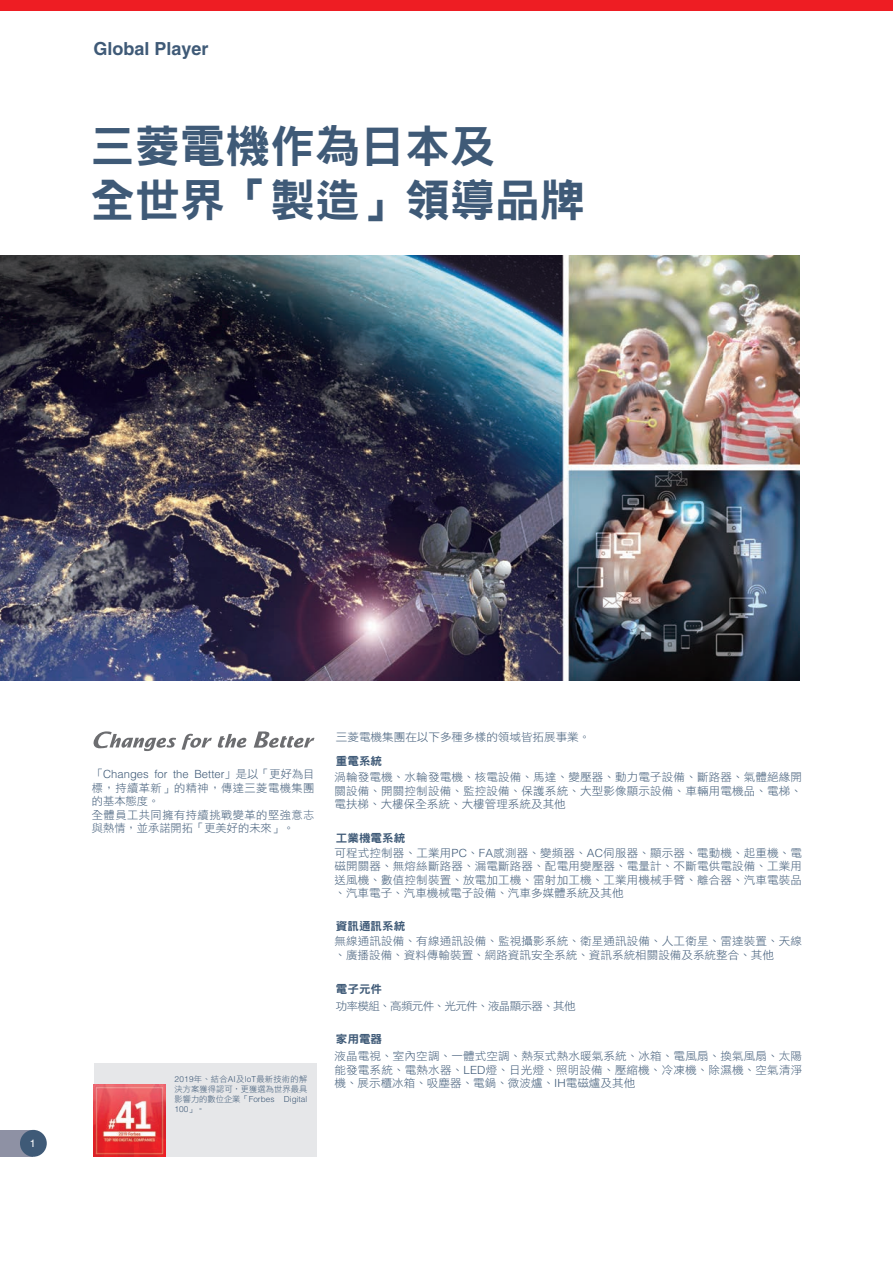
<style>
.page{position:relative;width:893px;height:1263px;background:#fff}
.page>*{position:absolute;margin:0;border:0;box-sizing:border-box;transform-origin:0 0}
.t1{font:45px/54px "DF Hei Std W9";color:#3f5a77}
.t2{font:700 18px "Helvetica LT Std";color:#3f5a77}
.t3{font:11.25px/13.5px "DF Hei Std W3";letter-spacing:.01em;color:#3f5a77;text-align:justify}
.t4{font:11.25px/13.5px "DF Hei Std W3";letter-spacing:.045em;color:#3f5a77}
.t5{font:300 11.25px "Helvetica LT Std";color:#3f5a77}
.t6{font:11.25px "DF Hei Std W9";color:#3f5a77}
.t7{font:11.25px "DF Hei Std W3";letter-spacing:-.06em;color:#3f5a77}
.t8{font:10.5px "Helvetica LT Std";color:#fff}
.t9{font:8.25px/9.9px "DF Hei Std W3";letter-spacing:.005em;color:#3f5a77}
.t10{font:300 8.25px/9.9px "Helvetica LT Std";color:#3f5a77}
.s1{font-family:"Adobe Ming Std"}
.s2{font-family:"DF Hei Std W3";font-weight:400}
.s3{font-family:"Helvetica LT Std";font-weight:300}
</style>
<div class="page">
<div style="left:0;top:0;width:893px;height:10px;background:#ee1d23"></div>
<img style="left:0;top:255px;width:799px;height:425px">
<svg style="left:182px;top:734px;width:30px;height:16px"></svg>
<svg style="left:254px;top:731px;width:60px;height:17px"></svg>
<svg style="left:94px;top:731px;width:82px;height:20px"></svg>
<svg style="left:218px;top:734px;width:28px;height:14px"></svg>
<div style="left:94px;top:1063px;width:222px;height:94px;background:#e6e7e9"></div>
<img style="left:94px;top:1085px;width:72px;height:72px">
<div style="left:0;top:1130px;width:33px;height:27px;background:#8e91a4"></div>
<div style="left:20px;top:1130px;width:27px;height:27px;background:#3f5a77;border-radius:50%"></div>
<h2 class="t2" style="left:94px;top:38px;width:117px">Global Player</h2>
<h1 class="t1" style="left:90px;top:118px;width:497px">三菱電機作為日本及<br>全世界「製造」領導品牌</h1>
<p class="t8" style="left:30px;top:1137px;width:7px">1</p>
<p class="t5" style="left:92px;top:767px;width:224px"><span class="s1">「</span>Changes for the Better<span class="s1">」</span><span class="s2">是以「更好為目</span></p>
<p class="t4" style="left:92px;top:781px;width:224px">標，持續革新」的精神，傳達三菱電機集團的基本態度。<br>全體員工共同擁有持續挑戰變革的堅強意志與熱情，並承諾開拓「更美好的未來」。</p>
<p class="t3" style="left:336px;top:730px;width:256px">三菱電機集團在以下多種多樣的領域皆拓展事業。</p>
<p class="t3" style="left:334px;top:770px;width:469px">渦輪發電機、水輪發電機、核電設備、馬達、變壓器、動力電子設備、斷路器、氣體絕緣開關設備、開關控制設備、監控設備、保護系統、大型影像顯示設備、車輛用電機品、電梯、電扶梯、大樓保全系統、大樓管理系統及其他</p>
<p class="t3" style="left:334px;top:846px;width:469px">可程式控制器、工業用<span class="s3">PC</span>、<span class="s3">FA</span>感測器、變頻器、<span class="s3">AC</span>伺服器、顯示器、電動機、起重機、電磁開關器、無熔絲斷路器、漏電斷路器、配電用變壓器、電量計、不斷電供電設備、工業用送風機、數值控制裝置、放電加工機、雷射加工機、工業用機械手臂、離合器、汽車電裝品、汽車電子、汽車機械電子設備、汽車多媒體系統及其他</p>
<p class="t3" style="left:334px;top:934px;width:469px">無線通訊設備、有線通訊設備、監視攝影系統、衛星通訊設備、人工衛星、雷達裝置、天線、廣播設備、資料傳輸裝置、網路資訊安全系統、資訊系統相關設備及系統整合、其他</p>
<p class="t6" style="left:336px;top:755px;width:48px">重電系統</p>
<p class="t6" style="left:336px;top:832px;width:71px">工業機電系統</p>
<p class="t6" style="left:336px;top:920px;width:71px">資訊通訊系統</p>
<p class="t6" style="left:336px;top:983px;width:48px">電子元件</p>
<p class="t7" style="left:336px;top:1000px;width:241px">功率模組、高頻元件、光元件、液晶顯示器、其他</p>
<p class="t6" style="left:336px;top:1033px;width:48px">家用電器</p>
<p class="t3" style="left:334px;top:1049px;width:469px">液晶電視、室內空調、一體式空調、熱泵式熱水暖氣系統、冰箱、電風扇、換氣風扇、太陽能發電系統、電熱水器、<span class="s3">LED</span>燈、日光燈、照明設備、壓縮機、冷凍機、除濕機、空氣清淨</p>
<p class="t9" style="left:175px;top:1074px;width:134px"><span class="s3">2019</span>年、結合<span class="s3">AI</span>及<span class="s3">loT</span>最新技術的解決方案獲得認可，更獲選為世界最具</p>
<p class="t3" style="left:334px;top:1076px;width:302px">機、展示櫃冰箱、吸塵器、電鍋、微波爐、<span class="s3">IH</span>電磁爐及其他</p>
<p class="t10" style="left:175px;top:1094px;width:134px"><span class="s2">影響力的數位企業「</span>Forbes Digital<br>100<span class="s2">」。</span></p>
</div>
